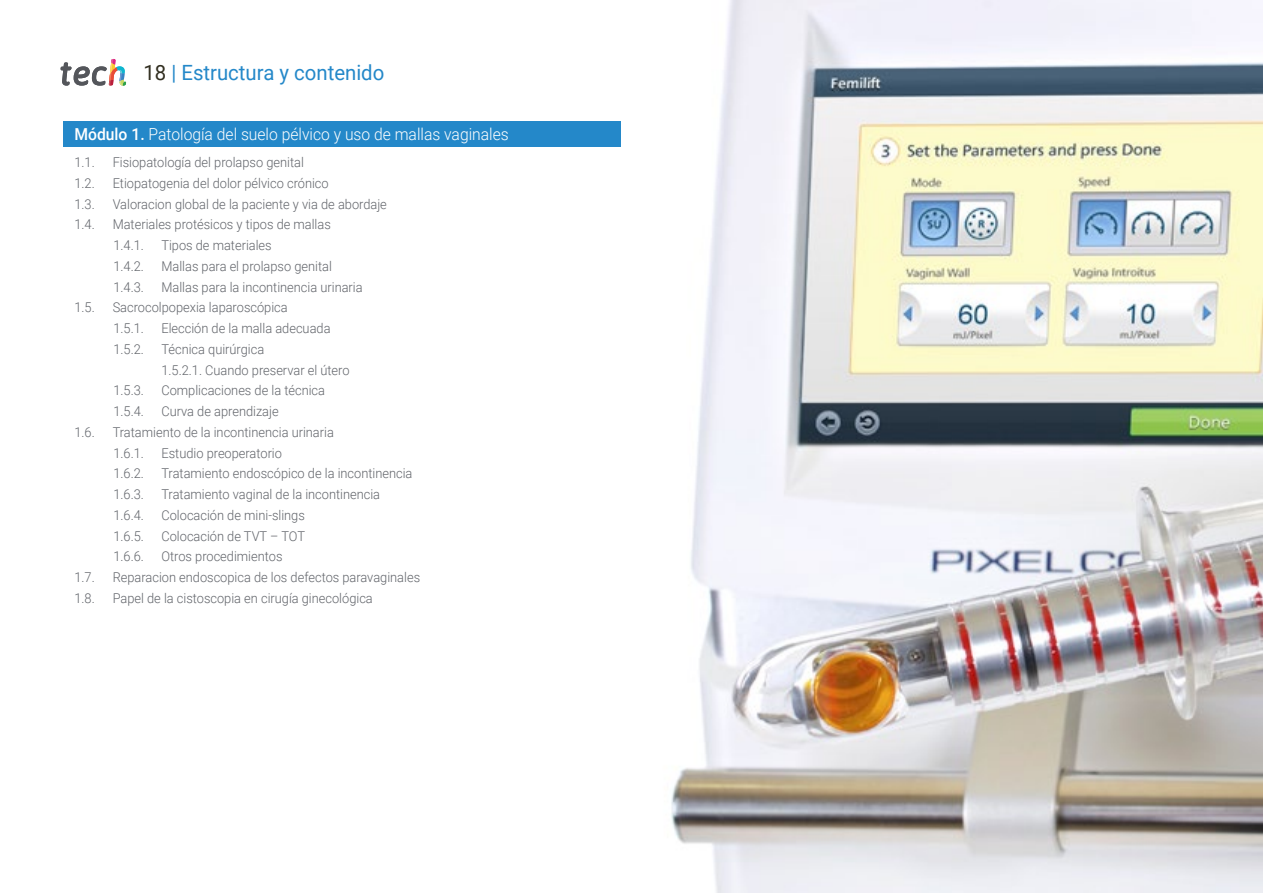
<style>
.page{position:relative;width:1263px;height:893px;background:#fff}
.page>*{position:absolute;margin:0;border:0;box-sizing:border-box;transform-origin:0 0}
.t1{font:21px "Roboto";color:#2488c9}
.t2{font:300 16.5px "Roboto";color:#fff;scale:.95 1}
.t3{font:300 13.5px/20.7px "Roboto";color:#61646a;scale:.95 1}
.s1{color:#312e20}
.s2{font-weight:500}
</style>
<div class="page">
<div style="left:63px;top:121px;width:558px;height:25px;background:#2488c9"></div>
<img style="left:671px;top:0;width:592px;height:893px">
<svg style="left:61px;top:59px;width:65px;height:27px"></svg>
<h1 class="t1" style="left:144px;top:57px;width:242px"><span class="s1">18</span> | Estructura y contenido</h1>
<p class="t2" style="left:74px;top:123px;width:459px"><span class="s2">Módulo 1.</span> Patología del suelo pélvico y uso de mallas vaginales</p>
<p class="t3" style="left:74px;top:151px;width:23px">1.1.</p>
<p class="t3" style="left:113px;top:151px;width:203px">Fisiopatología del prolapso genital</p>
<p class="t3" style="left:74px;top:172px;width:23px">1.2.</p>
<p class="t3" style="left:113px;top:172px;width:229px">Etiopatogenia del dolor pélvico crónico</p>
<p class="t3" style="left:74px;top:193px;width:23px">1.3.</p>
<p class="t3" style="left:113px;top:193px;width:290px">Valoracion global de la paciente y via de abordaje</p>
<p class="t3" style="left:74px;top:214px;width:23px">1.4.</p>
<p class="t3" style="left:113px;top:214px;width:231px">Materiales protésicos y tipos de mallas<br>1.4.1.</p>
<p class="t3" style="left:161px;top:234px;width:118px">Tipos de materiales</p>
<p class="t3" style="left:113px;top:255px;width:34px">1.4.2.</p>
<p class="t3" style="left:161px;top:255px;width:181px">Mallas para el prolapso genital</p>
<p class="t3" style="left:113px;top:276px;width:34px">1.4.3.</p>
<p class="t3" style="left:161px;top:276px;width:213px">Mallas para la incontinencia urinaria</p>
<p class="t3" style="left:74px;top:297px;width:23px">1.5.</p>
<p class="t3" style="left:113px;top:297px;width:186px">Sacrocolpopexia laparoscópica<br>1.5.1.</p>
<p class="t3" style="left:161px;top:317px;width:179px">Elección de la malla adecuada</p>
<p class="t3" style="left:113px;top:338px;width:34px">1.5.2.</p>
<p class="t3" style="left:161px;top:338px;width:200px">Técnica quirúrgica<br>1.5.2.1. Cuando preservar el útero</p>
<p class="t3" style="left:113px;top:380px;width:34px">1.5.3.</p>
<p class="t3" style="left:161px;top:380px;width:174px">Complicaciones de la técnica</p>
<p class="t3" style="left:113px;top:400px;width:34px">1.5.4.</p>
<p class="t3" style="left:161px;top:400px;width:125px">Curva de aprendizaje</p>
<p class="t3" style="left:74px;top:421px;width:23px">1.6.</p>
<p class="t3" style="left:113px;top:421px;width:234px">Tratamiento de la incontinencia urinaria<br>1.6.1.</p>
<p class="t3" style="left:161px;top:442px;width:128px">Estudio preoperatorio</p>
<p class="t3" style="left:113px;top:463px;width:34px">1.6.2.</p>
<p class="t3" style="left:161px;top:463px;width:266px">Tratamiento endoscópico de la incontinencia</p>
<p class="t3" style="left:113px;top:483px;width:34px">1.6.3.</p>
<p class="t3" style="left:161px;top:483px;width:232px">Tratamiento vaginal de la incontinencia</p>
<p class="t3" style="left:113px;top:504px;width:34px">1.6.4.</p>
<p class="t3" style="left:161px;top:504px;width:152px">Colocación de mini-slings</p>
<p class="t3" style="left:113px;top:525px;width:34px">1.6.5.</p>
<p class="t3" style="left:161px;top:525px;width:153px">Colocación de TVT – TOT</p>
<p class="t3" style="left:113px;top:546px;width:34px">1.6.6.</p>
<p class="t3" style="left:161px;top:546px;width:129px">Otros procedimientos</p>
<p class="t3" style="left:74px;top:566px;width:23px">1.7.</p>
<p class="t3" style="left:113px;top:566px;width:325px">Reparacion endoscopica de los defectos paravaginales</p>
<p class="t3" style="left:74px;top:587px;width:23px">1.8.</p>
<p class="t3" style="left:113px;top:587px;width:275px">Papel de la cistoscopia en cirugía ginecológica</p>
</div>
